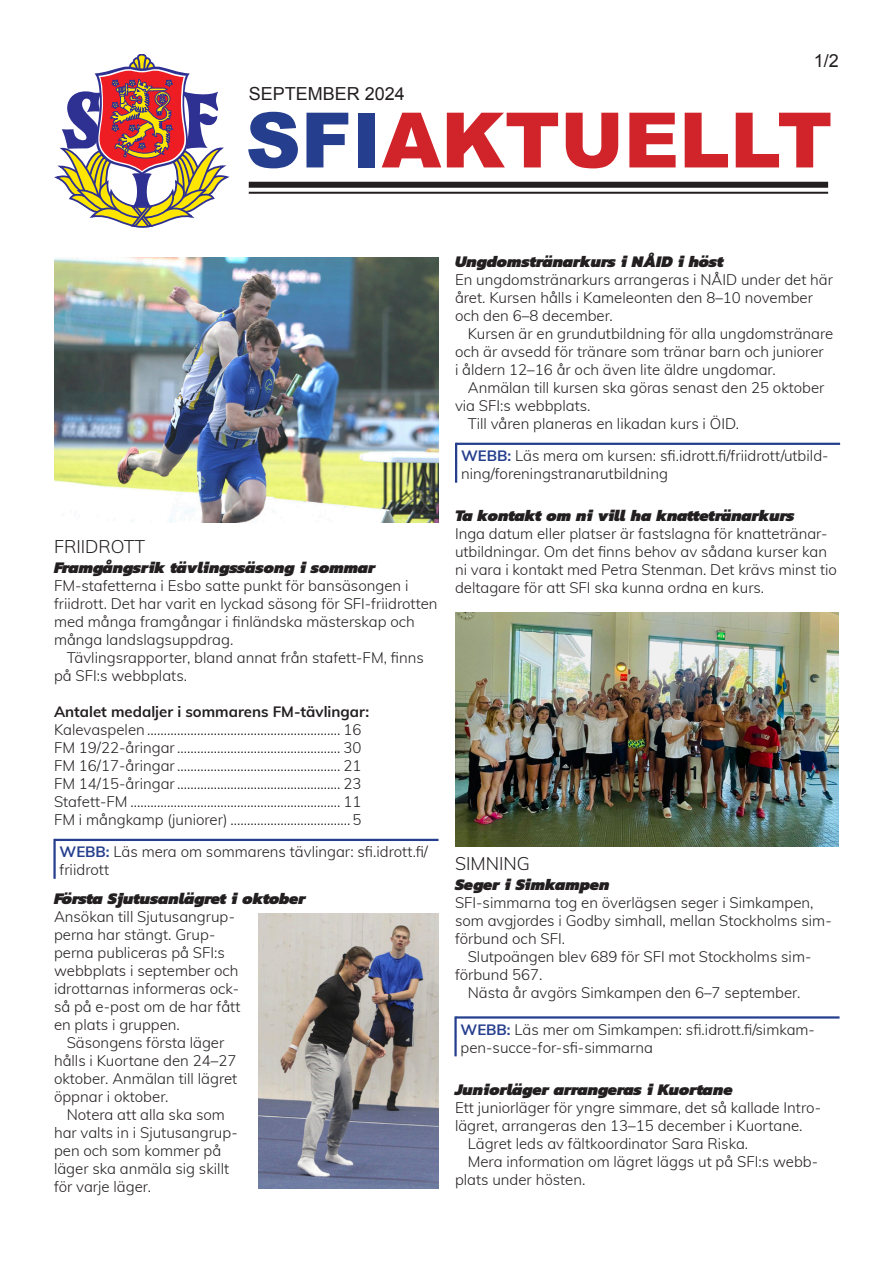
<style>
.page{position:relative;width:893px;height:1263px;background:#fff}
.page>*{position:absolute;margin:0;border:0;box-sizing:border-box;transform-origin:0 0}
.t1{font:900 76.5px "Arial";color:#d1232a}
.t2{font:300 18px "Muli";color:#231f20}
.t3{font:18px "Arial";color:#231f20}
.t4{font:italic 900 16.5px "Kanit";color:#231f20}
.t5{font:italic 900 16.5px "Kanit";letter-spacing:-.02em;color:#231f20}
.t6{font:300 15px/18px "Muli";color:#231f20}
.t7{font:700 15px "Muli";color:#231f20}
.s1{color:#253f8e}
.s2{font-weight:700;color:#253f8e}
</style>
<div class="page">
<svg style="left:54px;top:54px;width:176px;height:174px"></svg>
<div style="left:249px;top:182px;width:579px;height:6px;background:#231f20"></div>
<hr style="left:249px;top:192px;width:579px;height:2px;background:#231f20">
<hr style="left:55px;top:839px;width:384px;height:2px;background:#253f8e">
<hr style="left:53px;top:839px;width:3px;height:40px;background:#253f8e">
<hr style="left:456px;top:443px;width:384px;height:2px;background:#253f8e">
<hr style="left:455px;top:443px;width:2px;height:40px;background:#253f8e">
<img style="left:54px;top:257px;width:385px;height:265px">
<img style="left:258px;top:913px;width:181px;height:275px">
<img style="left:455px;top:612px;width:384px;height:234px">
<hr style="left:456px;top:1016px;width:383px;height:2px;background:#253f8e">
<hr style="left:454px;top:1016px;width:3px;height:40px;background:#253f8e">
<p class="t3" style="left:249px;top:82px;width:158px">SEPTEMBER 2024</p>
<p class="t3" style="left:814px;top:49px;width:27px">1/2</p>
<p class="t1" style="left:246px;top:85px;width:588px"><span class="s1">SFI</span>AKTUELLT</p>
<p class="t4" style="left:455px;top:248px;width:270px">Ungdomstränarkurs i NÅID i höst</p>
<p class="t6" style="left:455px;top:270px;width:380px">En ungdomstränarkurs arrangeras i NÅID under det här året. Kursen hålls i Kameleonten den 8–10 november och den 6–8 december.</p>
<p class="t6" style="left:455px;top:324px;width:380px;text-indent:13px">Kursen är en grundutbildning för alla ungdomstränare och är avsedd för tränare som tränar barn och juniorer<br>i åldern 12–16 år och även lite äldre ungdomar.</p>
<p class="t6" style="left:455px;top:378px;width:371px;text-indent:13px">Anmälan till kursen ska göras senast den 25 oktober via SFI:s webbplats.</p>
<p class="t6" style="left:468px;top:414px;width:273px">Till våren planeras en likadan kurs i ÖID.</p>
<p class="t2" style="left:54px;top:533px;width:93px">FRIIDROTT</p>
<p class="t4" style="left:54px;top:553px;width:323px">Framgångsrik tävlingssäsong i sommar</p>
<p class="t6" style="left:54px;top:576px;width:385px">FM-stafetterna i Esbo satte punkt för bansäsongen i friidrott. Det har varit en lyckad säsong för SFI-friidrotten med många framgångar i finländska mästerskap och många landslagsuppdrag.</p>
<p class="t6" style="left:54px;top:648px;width:371px;text-indent:13px">Tävlingsrapporter, bland annat från stafett-FM, finns på SFI:s webbplats.</p>
<p class="t7" style="left:54px;top:700px;width:317px">Antalet medaljer i sommarens FM-tävlingar:</p>
<p class="t6" style="left:54px;top:720px;width:309px">Kalevaspelen .......................................................... 16</p>
<p class="t6" style="left:54px;top:738px;width:309px">FM 19/22-åringar ................................................. 30</p>
<p class="t6" style="left:54px;top:756px;width:309px">FM 16/17-åringar ................................................. 21</p>
<p class="t6" style="left:54px;top:774px;width:309px">FM 14/15-åringar ................................................. 23</p>
<p class="t6" style="left:54px;top:792px;width:309px">Stafett-FM ............................................................... 11</p>
<p class="t6" style="left:54px;top:810px;width:309px">FM i mångkamp (juniorer) ....................................5</p>
<p class="t6" style="left:60px;top:842px;width:370px"><span class="s2">WEBB:</span> Läs mera om sommarens tävlingar: sfi.idrott.fi/ friidrott</p>
<p class="t5" style="left:54px;top:884px;width:253px">Första Sjutusanlägret i oktober</p>
<p class="t6" style="left:54px;top:907px;width:188px">Ansökan till Sjutusangrup&shy;perna har stängt. Grup&shy;perna publiceras på SFI:s webbplats i september och idrottarnas informeras ock&shy;så på e-post om de har fått en plats i gruppen.</p>
<p class="t6" style="left:54px;top:1033px;width:185px;text-indent:13px">Säsongens första läger hålls i Kuortane den 24–27 oktober. Anmälan till lägret öppnar i oktober.</p>
<p class="t6" style="left:54px;top:1105px;width:185px;text-indent:13px">Notera att alla ska som har valts in i Sjutusangrup&shy;pen och som kommer på läger ska anmäla sig skillt för varje läger.</p>
<p class="t6" style="left:461px;top:446px;width:369px"><span class="s2">WEBB:</span> Läs mera om kursen: sfi.idrott.fi/friidrott/utbild&shy;ning/foreningstranarutbildning</p>
<p class="t4" style="left:455px;top:502px;width:341px">Ta kontakt om ni vill ha knattetränarkurs</p>
<p class="t6" style="left:455px;top:524px;width:383px">Inga datum eller platser är fastslagna för knattetränar&shy;utbildningar. Om det finns behov av sådana kurser kan ni vara i kontakt med Petra Stenman. Det krävs minst tio deltagare för att SFI ska kunna ordna en kurs.</p>
<p class="t2" style="left:455px;top:851px;width:76px">SIMNING</p>
<p class="t4" style="left:455px;top:871px;width:156px">Seger i Simkampen</p>
<p class="t6" style="left:455px;top:893px;width:378px">SFI-simmarna tog en överlägsen seger i Simkampen, som avgjordes i Godby simhall, mellan Stockholms sim&shy;förbund och SFI.</p>
<p class="t6" style="left:455px;top:947px;width:358px;text-indent:13px">Slutpoängen blev 689 för SFI mot Stockholms sim&shy;förbund 567.</p>
<p class="t6" style="left:468px;top:983px;width:334px">Nästa år avgörs Simkampen den 6–7 september.</p>
<p class="t6" style="left:460px;top:1020px;width:356px"><span class="s2">WEBB:</span> Läs mer om Simkampen: sfi.idrott.fi/simkam&shy;pen-succe-for-sfi-simmarna</p>
<p class="t4" style="left:455px;top:1076px;width:279px">Juniorläger arrangeras i Kuortane</p>
<p class="t6" style="left:455px;top:1098px;width:368px">Ett juniorläger för yngre simmare, det så kallade Intro&shy;lägret, arrangeras den 13–15 december i Kuortane.</p>
<p class="t6" style="left:468px;top:1134px;width:282px">Lägret leds av fältkoordinator Sara Riska.</p>
<p class="t6" style="left:455px;top:1152px;width:365px;text-indent:13px">Mera information om lägret läggs ut på SFI:s webb&shy;plats under hösten.</p>
</div>
